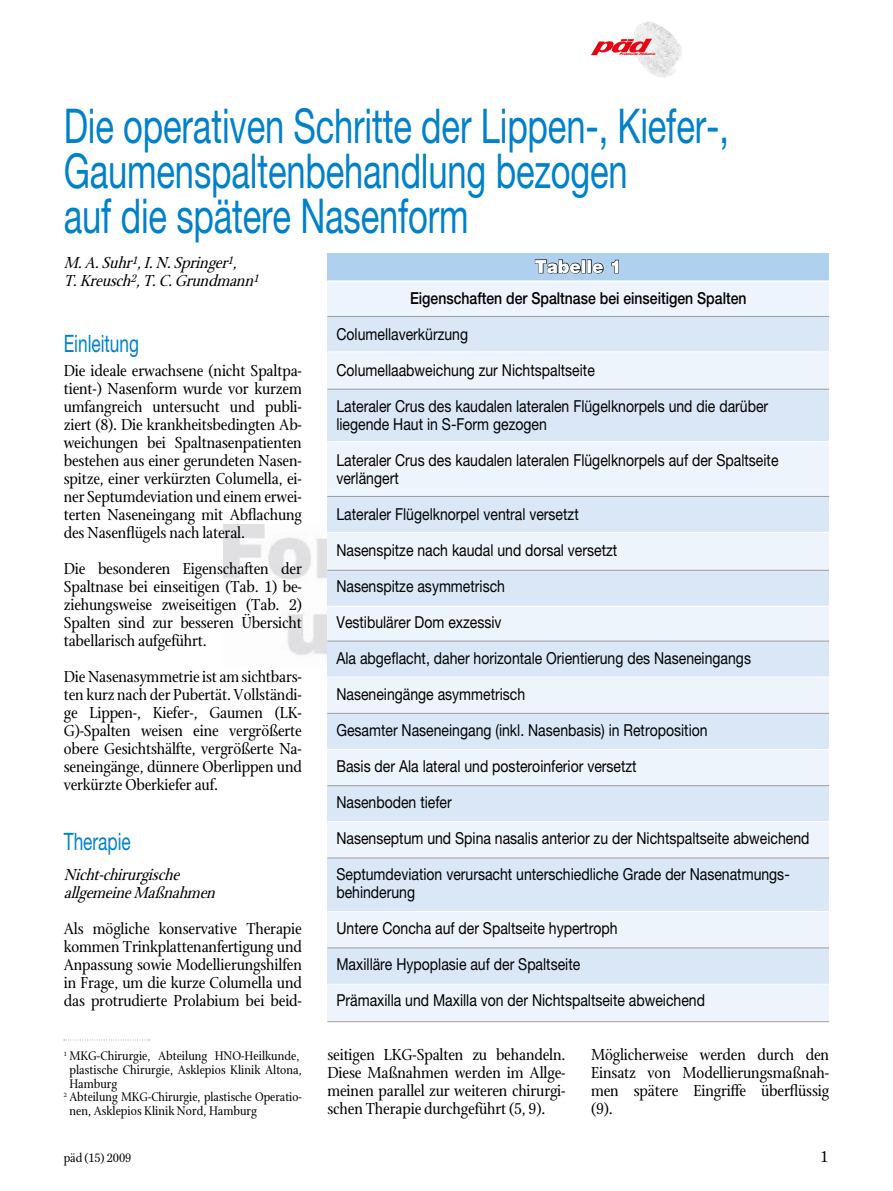
<style>
.page{position:relative;width:893px;height:1191px;background:#fff}
.page>*{position:absolute;margin:0;border:0;box-sizing:border-box;transform-origin:0 0}
.t1{font:48px/45px "Helvetica Neue LT Std";letter-spacing:-.005em;color:#0081c9;scale:.72 1}
.t2{font:24px "Helvetica Neue LT Std";color:#0081c9;scale:.72 1}
.t3{font:900 18px "Helvetica Neue LT Std";color:#fff}
.t4{font:17.25px/18px "Stone Print";letter-spacing:-.01em;color:#000;text-align:justify}
.t5{font:italic 17.25px/18px "Stone Print";color:#000}
.t6{font:16.5px/36px "Helvetica Neue LT Std";color:#000;scale:.85 1}
.t7{font:500 16.5px "Helvetica Neue LT Std";color:#000;scale:.85 1}
.t8{font:13.5px "Stone Print";color:#000}
.t9{font:italic 900 3.15px "Helvetica Neue";color:#e30613;scale:1.17 1}
</style>
<div class="page">
<img style="left:223px;top:525px;width:104px;height:130px">
<img style="left:633px;top:21px;width:49px;height:57px">
<svg style="left:591px;top:39px;width:61px;height:16px"></svg>
<svg style="left:64px;top:1039px;width:86px;height:1px"></svg>
<div style="left:327px;top:253px;width:502px;height:28px;background:#b0d0ef"></div>
<div style="left:327px;top:281px;width:502px;height:740px;background:#eef4fb"></div>
<div style="left:327px;top:317px;width:502px;height:34px;background:#dae7f7"></div>
<div style="left:327px;top:389px;width:502px;height:52px;background:#dae7f7"></div>
<div style="left:327px;top:496px;width:502px;height:36px;background:#dae7f7"></div>
<div style="left:327px;top:570px;width:502px;height:36px;background:#dae7f7"></div>
<div style="left:327px;top:641px;width:502px;height:36px;background:#dae7f7"></div>
<div style="left:327px;top:713px;width:502px;height:36px;background:#dae7f7"></div>
<div style="left:327px;top:786px;width:502px;height:35px;background:#dae7f7"></div>
<div style="left:327px;top:858px;width:502px;height:53px;background:#dae7f7"></div>
<div style="left:327px;top:948px;width:502px;height:36px;background:#dae7f7"></div>
<hr style="left:327px;top:280px;width:502px;height:2px;background:#fff">
<hr style="left:327px;top:316px;width:502px;height:1px;background:#9d9d9c">
<hr style="left:327px;top:389px;width:502px;height:1px;background:#9d9d9c">
<hr style="left:327px;top:496px;width:502px;height:1px;background:#9d9d9c">
<hr style="left:327px;top:570px;width:502px;height:1px;background:#9d9d9c">
<hr style="left:327px;top:640px;width:502px;height:1px;background:#9d9d9c">
<hr style="left:327px;top:713px;width:502px;height:1px;background:#9d9d9c">
<hr style="left:327px;top:785px;width:502px;height:1px;background:#9d9d9c">
<hr style="left:327px;top:857px;width:502px;height:1px;background:#9d9d9c">
<hr style="left:327px;top:947px;width:502px;height:1px;background:#9d9d9c">
<hr style="left:327px;top:1021px;width:502px;height:1px;background:#9d9d9c">
<hr style="left:327px;top:351px;width:502px;height:1px;background:#fff">
<hr style="left:327px;top:441px;width:502px;height:1px;background:#fff">
<hr style="left:327px;top:532px;width:502px;height:1px;background:#fff">
<hr style="left:327px;top:606px;width:502px;height:1px;background:#fff">
<hr style="left:327px;top:676px;width:502px;height:1px;background:#fff">
<hr style="left:327px;top:749px;width:502px;height:1px;background:#fff">
<hr style="left:327px;top:821px;width:502px;height:1px;background:#fff">
<hr style="left:327px;top:911px;width:502px;height:1px;background:#fff">
<hr style="left:327px;top:984px;width:502px;height:1px;background:#fff">
<svg style="left:535px;top:259px;width:46px;height:15px"></svg>
<div style="left:582px;top:259px;width:4px;height:14px;border:1px solid #000"></div>
<div style="left:587px;top:259px;width:5px;height:14px;border:1px solid #000"></div>
<svg style="left:592px;top:262px;width:12px;height:12px"></svg>
<svg style="left:611px;top:259px;width:8px;height:14px"></svg>
<p class="t9" style="left:619px;top:52px;width:33px">PraktischePädiatrie</p>
<h1 class="t1" style="left:64px;top:102px;width:925px">Die operativen Schritte der Lippen-, Kiefer-,<br>Gaumenspaltenbehandlung bezogen<br>auf die spätere Nasenform</h1>
<p class="t5" style="left:64px;top:254px;width:200px">M.A.Suhr<sup>1</sup>,I.N.Springer<sup>1</sup>,<br>T.Kreusch<sup>2</sup>,T.C.Grundmann<sup>1</sup></p>
<h2 class="t2" style="left:64px;top:329px;width:106px">Einleitung</h2>
<p class="t4" style="left:64px;top:362px;width:240px">Die ideale erwachsene (nicht Spaltpa&shy;tient-) Nasenform wurde vor kurzem umfangreich untersucht und publi&shy;ziert (8). Die krankheitsbedingten Ab&shy;weichungen bei Spaltnasenpatienten bestehen aus einer gerundeten Nasen&shy;spitze, einer verkürzten Columella, ei&shy;ner Septumdeviation und einem erwei&shy;terten Naseneingang mit Abflachung des Nasenflügels nach lateral.</p>
<p class="t4" style="left:64px;top:560px;width:240px">Die besonderen Eigenschaften der Spaltnase bei einseitigen (Tab. 1) be&shy;ziehungsweise zweiseitigen (Tab. 2)<br>Spalten sind zur besseren Übersicht tabellarisch aufgeführt.</p>
<p class="t4" style="left:64px;top:668px;width:240px">Die Nasenasymmetrie ist am sichtbars&shy;ten kurz nach der Pubertät. Vollständi&shy;ge Lippen-, Kiefer-, Gaumen (LK-G)-Spalten weisen eine vergrößerte obere Gesichtshälfte, vergrößerte Na&shy;seneingänge, dünnere Oberlippen und verkürzte Oberkiefer auf.</p>
<h2 class="t2" style="left:64px;top:827px;width:95px">Therapie</h2>
<p class="t5" style="left:64px;top:866px;width:158px">Nicht- chirurgische allgemeineMaßnahmen</p>
<p class="t4" style="left:64px;top:920px;width:240px">Als mögliche konservative Therapie kommen Trinkplattenanfertigung und Anpassung sowie Modellierungshilfen in Frage, um die kurze Columella und das protrudierte Prolabium bei beid-</p>
<p class="t8" style="left:64px;top:1048px;width:237px"><sup>1</sup> MKG-Chirurgie, Abteilung HNO-Heilkunde,</p>
<p class="t8" style="left:69px;top:1062px;width:234px">plastische Chirurgie, Asklepios Klinik Altona,</p>
<p class="t8" style="left:69px;top:1075px;width:49px">Hamburg</p>
<p class="t8" style="left:64px;top:1089px;width:239px"><sup>2</sup> Abteilung MKG-Chirurgie, plastische Operatio-</p>
<p class="t8" style="left:69px;top:1102px;width:189px">nen, Asklepios Klinik Nord, Hamburg</p>
<p class="t3" style="left:535px;top:256px;width:88px">Tabelle 1</p>
<p class="t7" style="left:410px;top:288px;width:397px">Eigenschaften der Spaltnase bei einseitigen Spalten</p>
<p class="t6" style="left:336px;top:316px;width:509px">Columellaverkürzung<br>Columellaabweichung zur Nichtspaltseite<br>Lateraler Crus des kaudalen lateralen Flügelknorpels und die darüber</p>
<p class="t6" style="left:336px;top:406px;width:522px">liegende Haut in S-Form gezogen<br>Lateraler Crus des kaudalen lateralen Flügelknorpels auf der Spaltseite</p>
<p class="t6" style="left:336px;top:460px;width:558px">verlängert<br>Lateraler Flügelknorpel ventral versetzt<br>Nasenspitze nach kaudal und dorsal versetzt<br>Nasenspitze asymmetrisch<br>Vestibulärer Dom exzessiv<br>Ala abgeflacht, daher horizontale Orientierung des Naseneingangs Naseneingänge asymmetrisch<br>Gesamter Naseneingang (inkl. Nasenbasis) in Retroposition<br>Basis der Ala lateral und posteroinferior versetzt<br>Nasenboden tiefer<br>Nasenseptum und Spina nasalis anterior zu der Nichtspaltseite abweichend Septumdeviation verursacht unterschiedliche Grade der Nasenatmungs-</p>
<p class="t6" style="left:336px;top:874px;width:435px">behinderung<br>Untere Concha auf der Spaltseite hypertroph<br>Maxilläre Hypoplasie auf der Spaltseite<br>Prämaxilla und Maxilla von der Nichtspaltseite abweichend</p>
<p class="t4" style="left:327px;top:1046px;width:240px">seitigen LKG-Spalten zu behandeln.<br>Diese Maßnahmen werden im Allge&shy;meinen parallel zur weiteren chirurgi&shy;schen Therapie durchgeführt (5, 9).</p>
<p class="t4" style="left:591px;top:1046px;width:240px">Möglicherweise werden durch den Einsatz von Modellierungsmaßnah&shy;men spätere Eingriffe überflüssig (9).</p>
<p class="t8" style="left:64px;top:1149px;width:69px">päd (15) 2009</p>
<p class="t4" style="left:820px;top:1147px;width:9px">1</p>
</div>
